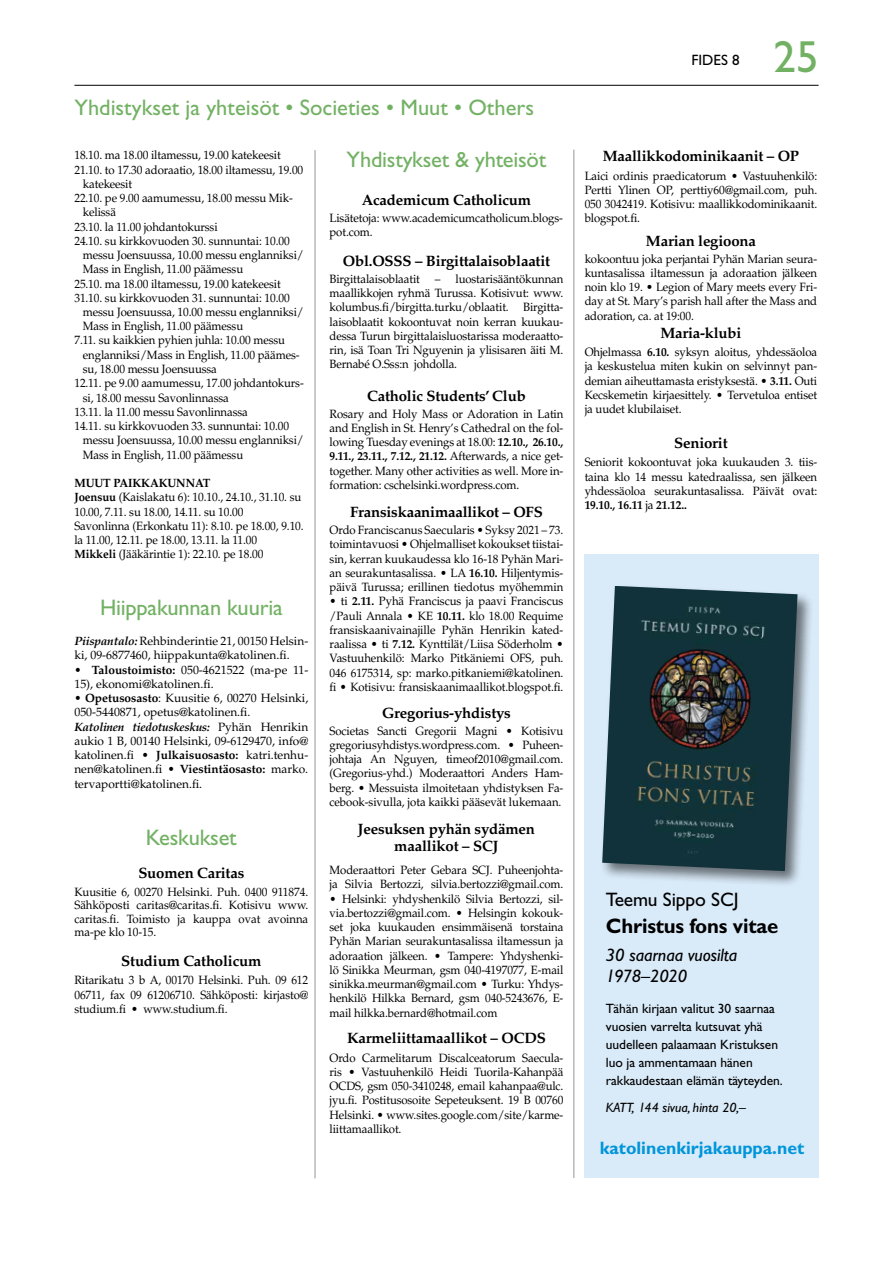
<style>
.page{position:relative;width:893px;height:1263px;background:#fff}
.page>*{position:absolute;margin:0;border:0;box-sizing:border-box;transform-origin:0 0}
.t1{font:45px "Gill Sans Std";color:#72b163}
.t2{font:22.5px "Gill Sans Std";color:#72b163}
.t3{font:700 21px "Gill Sans Std";letter-spacing:-.01em;color:#000}
.t4{font:19.5px "Gill Sans Std";letter-spacing:-.005em;color:#000}
.t5{font:italic 18px/20.7px "Gill Sans Std";letter-spacing:-.005em;color:#000}
.t6{font:700 18px "Gill Sans Std";color:#0095da}
.t7{font:700 15px/17px "Palatino LT Std";letter-spacing:-.015em;color:#000;text-align:center}
.t8{font:15px "Gill Sans Std";color:#000}
.t9{font:13.5px/18px "Gill Sans Std";letter-spacing:-.005em;color:#000}
.t10{font:italic 13.5px "Gill Sans Std";color:#000}
.t11{font:12px/14.2px "Palatino LT Std";letter-spacing:-.01em;color:#000;text-align:justify;scale:.95 1}
.t12{font:12px/14.2px "Palatino LT Std";letter-spacing:-.01em;color:#000}
.s1{color:#fff}
.s2{font-weight:700}
.s3{font-weight:700;font-style:italic}
</style>
<div class="page">
<hr style="left:74px;top:85px;width:745px;height:1px;background:#000">
<hr style="left:315px;top:150px;width:1px;height:1028px;background:#939598">
<hr style="left:574px;top:150px;width:1px;height:1028px;background:#939598">
<div style="left:585px;top:554px;width:234px;height:624px;background:#d9eaf8"></div>
<div style="left:600px;top:583px;width:214px;height:304px;background:#000;opacity:.53"></div>
<img style="left:602px;top:586px;width:195px;height:285px">
<p class="t8" style="left:691px;top:51px;width:50px">FIDES 8</p>
<h2 class="t2" style="left:74px;top:95px;width:685px">Yhdistykset ja yhteisöt • Societies • Muut • Others<span class="s1">ocieties • Muut • Others</span></h2>
<h1 class="t1" style="left:774px;top:31px;width:46px">25</h1>
<p class="t11" style="left:74px;top:148px;width:219px">18.10. ma 18.00 iltamessu, 19.00 katekeesit</p>
<p class="t11" style="left:74px;top:163px;width:242px">21.10. to 17.30 adoraatio, 18.00 iltamessu, 19.00</p>
<p class="t11" style="left:83px;top:177px;width:53px">katekeesit</p>
<p class="t11" style="left:74px;top:191px;width:231px">22.10. pe 9.00 aamumessu, 18.00 messu Mik-</p>
<p class="t11" style="left:83px;top:205px;width:36px">kelissä</p>
<p class="t11" style="left:74px;top:220px;width:152px">23.10. la 11.00 johdantokurssi</p>
<p class="t11" style="left:74px;top:234px;width:228px">24.10. su kirkkovuoden 30. sunnuntai: 10.00</p>
<p class="t11" style="left:83px;top:248px;width:234px">messu Joensuussa, 10.00 messu englanniksi/</p>
<p class="t11" style="left:83px;top:262px;width:170px">Mass in English, 11.00 päämessu</p>
<p class="t11" style="left:74px;top:276px;width:219px">25.10. ma 18.00 iltamessu, 19.00 katekeesit</p>
<p class="t11" style="left:74px;top:291px;width:228px">31.10. su kirkkovuoden 31. sunnuntai: 10.00</p>
<p class="t11" style="left:83px;top:305px;width:234px">messu Joensuussa, 10.00 messu englanniksi/</p>
<p class="t11" style="left:83px;top:319px;width:170px">Mass in English, 11.00 päämessu</p>
<p class="t11" style="left:74px;top:333px;width:223px">7.11. su kaikkien pyhien juhla: 10.00 messu</p>
<p class="t11" style="left:83px;top:348px;width:229px">englanniksi/Mass in English, 11.00 päämes-</p>
<p class="t11" style="left:83px;top:362px;width:143px">su, 18.00 messu Joensuussa</p>
<p class="t11" style="left:74px;top:376px;width:243px">12.11. pe 9.00 aamumessu, 17.00 johdantokurs-</p>
<p class="t11" style="left:83px;top:391px;width:155px">si, 18.00 messu Savonlinnassa</p>
<p class="t11" style="left:74px;top:405px;width:184px">13.11. la 11.00 messu Savonlinnassa</p>
<p class="t11" style="left:74px;top:419px;width:227px">14.11. su kirkkovuoden 33. sunnuntai: 10.00</p>
<p class="t11" style="left:83px;top:433px;width:234px">messu Joensuussa, 10.00 messu englanniksi/</p>
<p class="t11" style="left:83px;top:447px;width:170px">Mass in English, 11.00 päämessu</p>
<p class="t11" style="left:74px;top:476px;width:243px;text-align:left"><span class="s2">MUUT PAIKKAKUNNAT<br>Joensuu</span> (Kaislakatu 6): 10.10., 24.10., 31.10. su 10.00, 7.11. su 18.00, 14.11. su 10.00<br>Savonlinna (Erkonkatu 11): 8.10. pe 18.00, 9.10. la 11.00, 12.11. pe 18.00, 13.11. la 11.00<br><span class="s2">Mikkeli</span> (Jääkärintie 1): 22.10. pe 18.00</p>
<h2 class="t2" style="left:100px;top:594px;width:184px">Hiippakunnan kuuria</h2>
<p class="t12" style="left:74px;top:634px;width:235px"><span class="s3">Piispantalo:</span> Rehbinderintie 21, 00150 Helsin&shy;ki, 09-6877460, hiippakunta@katolinen.fi.</p>
<p class="t11" style="left:74px;top:663px;width:248px">• <span class="s2">Taloustoimisto:</span> 050-4621522 (ma-pe 11-<br>15), ekonomi@katolinen.fi.</p>
<p class="t11" style="left:74px;top:691px;width:248px;text-align:left">• <span class="s2">Opetusosasto</span>: Kuusitie 6, 00270 Helsinki, 050-5440871, opetus@katolinen.fi.<br><span class="s3">Katolinen tiedotuskeskus:</span> Pyhän Henrikin aukio 1 B, 00140 Helsinki, 09-6129470, info@ katolinen.fi • <span class="s2">Julkaisuosasto:</span> katri.tenhu&shy;nen@katolinen.fi • <span class="s2">Viestintäosasto:</span> marko. tervaportti@katolinen.fi.</p>
<h2 class="t2" style="left:146px;top:824px;width:92px">Keskukset</h2>
<p class="t7" style="left:138px;top:864px;width:108px">Suomen Caritas</p>
<p class="t11" style="left:74px;top:885px;width:248px;line-height:13.5px">Kuusitie 6, 00270 Helsinki. Puh. 0400 911874.<br>Sähköposti caritas@caritas.fi. Kotisivu www. caritas.fi. Toimisto ja kauppa ovat avoinna ma-pe klo 10-15.</p>
<p class="t7" style="left:121px;top:952px;width:142px">Studium Catholicum</p>
<p class="t11" style="left:74px;top:973px;width:248px">Ritarikatu 3 b A, 00170 Helsinki. Puh. 09 612<br>06711, fax 09 61206710. Sähköposti: kirjasto@ studium.fi • www.studium.fi.</p>
<h2 class="t2" style="left:347px;top:146px;width:201px">Yhdistykset &amp; yhteisöt</h2>
<p class="t7" style="left:362px;top:192px;width:171px">Academicum Catholicum</p>
<p class="t11" style="left:330px;top:211px;width:247px">Lisätetoja: www.academicumcatholicum.blogs&shy;pot.com.</p>
<p class="t7" style="left:343px;top:253px;width:209px">Obl.OSSS – Birgittalaisoblaatit</p>
<p class="t11" style="left:330px;top:272px;width:248px">Birgittalaisoblaatit – luostarisääntökunnan maallikkojen ryhmä Turussa. Kotisivut: www. kolumbus.fi/birgitta.turku/oblaatit. Birgitta&shy;laisoblaatit kokoontuvat noin kerran kuukau&shy;dessa Turun birgittalaisluostarissa moderaatto&shy;rin, isä Toan Tri Nguyenin ja ylisisaren äiti M.<br>Bernabé O.Sss:n johdolla.</p>
<p class="t7" style="left:367px;top:387px;width:160px">Catholic Students’ Club</p>
<p class="t11" style="left:330px;top:406px;width:248px">Rosary and Holy Mass or Adoration in Latin and English in St. Henry’s Cathedral on the fol&shy;lowing Tuesday evenings at 18.00: <span class="s2">12.10., 26.10., 9.11., 23.11., 7.12., 21.12.</span> Afterwards, a nice get&shy;together. Many other activities as well. More in&shy;formation: cschelsinki.wordpress.com.</p>
<p class="t7" style="left:350px;top:504px;width:194px">Fransiskaanimaallikot – OFS</p>
<p class="t11" style="left:330px;top:523px;width:248px">Ordo Franciscanus Saecularis • Syksy 2021 – 73. toimintavuosi • Ohjelmalliset kokoukset tiistai&shy;sin, kerran kuukaudessa klo 16-18 Pyhän Mari&shy;an seurakuntasalissa. • LA <span class="s2">16.10.</span> Hiljentymis&shy;päivä Turussa; erillinen tiedotus myöhemmin</p>
<p class="t11" style="left:330px;top:594px;width:248px">• ti <span class="s2">2.11.</span> Pyhä Franciscus ja paavi Franciscus /Pauli Annala • KE <span class="s2">10.11.</span> klo 18.00 Requime fransiskaanivainajille Pyhän Henrikin kated&shy;raalissa • ti <span class="s2">7.12.</span> Kynttilät/Liisa Söderholm • Vastuuhenkilö: Marko Pitkäniemi OFS, puh.<br>046 6175314, sp: marko.pitkaniemi@katolinen. fi • Kotisivu: fransiskaanimaallikot.blogspot.fi.</p>
<p class="t7" style="left:382px;top:704px;width:130px">Gregorius-yhdistys</p>
<p class="t11" style="left:330px;top:724px;width:248px">Societas Sancti Gregorii Magni • Kotisivu gregoriusyhdistys.wordpress.com. • Puheen&shy;johtaja An Nguyen, timeof2010@gmail.com. (Gregorius-yhd.) Moderaattori Anders Ham&shy;berg. • Messuista ilmoitetaan yhdistyksen Fa&shy;cebook-sivulla, jota kaikki pääsevät lukemaan.</p>
<p class="t7" style="left:358px;top:821px;width:179px">Jeesuksen pyhän sydämen maallikot – SCJ</p>
<p class="t11" style="left:330px;top:863px;width:248px">Moderaattori Peter Gebara SCJ. Puheenjohta&shy;ja Silvia Bertozzi, silvia.bertozzi@gmail.com.</p>
<p class="t11" style="left:330px;top:892px;width:248px">• Helsinki: yhdyshenkilö Silvia Bertozzi, sil&shy;via.bertozzi@gmail.com. • Helsingin kokouk&shy;set joka kuukauden ensimmäisenä torstaina Pyhän Marian seurakuntasalissa iltamessun ja adoraation jälkeen. • Tampere: Yhdyshenki&shy;lö Sinikka Meurman, gsm 040-4197077, E-mail sinikka.meurman@gmail.com • Turku: Yhdys&shy;henkilö Hilkka Bernard, gsm 040-5243676, E&shy;mail hilkka.bernard@hotmail.com</p>
<p class="t7" style="left:347px;top:1030px;width:200px">Karmeliittamaallikot – OCDS</p>
<p class="t11" style="left:330px;top:1051px;width:248px">Ordo Carmelitarum Discalceatorum Saecula&shy;ris • Vastuuhenkilö Heidi Tuorila-Kahanpää OCDS, gsm 050-3410248, email kahanpaa@ulc. jyu.fi. Postitusosoite Sepeteuksent. 19 B 00760<br>Helsinki. • www.sites.google.com/site/karme&shy;liittamaallikot.</p>
<p class="t7" style="left:603px;top:148px;width:198px">Maallikkodominikaanit – OP</p>
<p class="t11" style="left:585px;top:168px;width:246px">Laici ordinis praedicatorum • Vastuuhenkilö:<br>Pertti Ylinen OP, perttiy60@gmail.com, puh.<br>050 3042419. Kotisivu: maallikkodominikaanit. blogspot.fi.</p>
<p class="t7" style="left:646px;top:232px;width:111px">Marian legioona</p>
<p class="t11" style="left:585px;top:252px;width:246px">kokoontuu joka perjantai Pyhän Marian seura&shy;kuntasalissa iltamessun ja adoraation jälkeen noin klo 19. • Legion of Mary meets every Fri&shy;day at St. Mary’s parish hall after the Mass and adoration, ca. at 19:00.</p>
<p class="t7" style="left:660px;top:324px;width:83px">Maria-klubi</p>
<p class="t11" style="left:585px;top:345px;width:246px">Ohjelmassa <span class="s2">6.10.</span> syksyn aloitus, yhdessäoloa ja keskustelua miten kukin on selvinnyt pan&shy;demian aiheuttamasta eristyksestä. • <span class="s2">3.11.</span> Outi Kecskemetin kirjaesittely. • Tervetuloa entiset ja uudet klubilaiset.</p>
<p class="t7" style="left:674px;top:434px;width:55px">Seniorit</p>
<p class="t11" style="left:585px;top:455px;width:246px">Seniorit kokoontuvat joka kuukauden 3. tiis&shy;taina klo 14 messu katedraalissa, sen jälkeen yhdessäoloa seurakuntasalissa. Päivät ovat:<br><span class="s2">19.10., 16.11</span> ja <span class="s2">21.12..</span></p>
<h3 class="t4" style="left:606px;top:888px;width:134px">Teemu Sippo SCJ</h3>
<h3 class="t3" style="left:606px;top:914px;width:174px">Christus fons vitae</h3>
<h3 class="t5" style="left:606px;top:945px;width:133px">30 saarnaa vuosilta<br>1978–2020</h3>
<p class="t9" style="left:606px;top:999px;width:178px">Tähän kirjaan valitut 30 saarnaa vuosien varrelta kutsuvat yhä uudelleen palaamaan Kristuksen luo ja ammentamaan hänen rakkaudestaan elämän täyteyden.</p>
<p class="t10" style="left:606px;top:1099px;width:142px">KATT, 144 sivua, hinta 20,–</p>
<h3 class="t6" style="left:600px;top:1137px;width:206px">katolinenkirjakauppa.net</h3>
</div>
